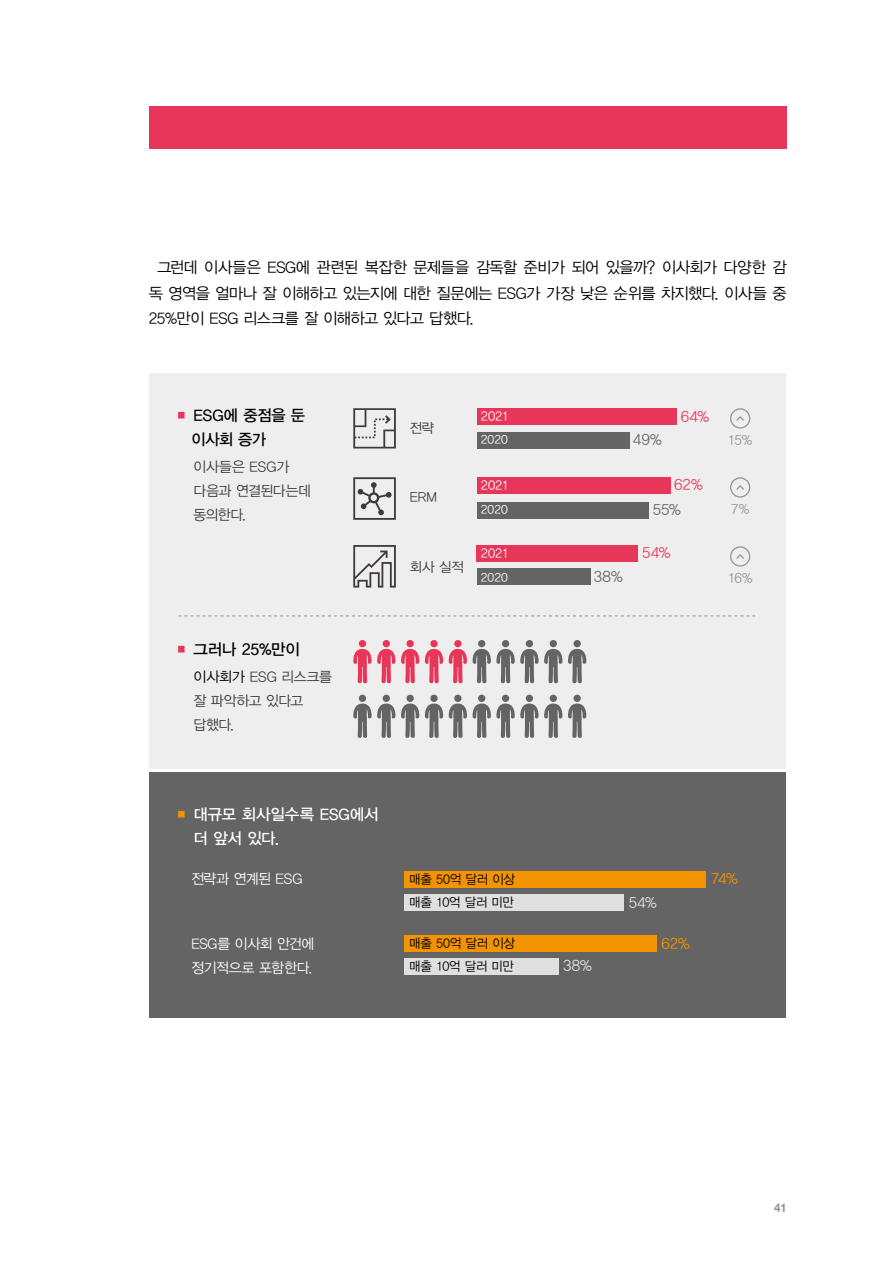
<style>
.page{position:relative;width:893px;height:1263px;background:#fff}
.page>*{position:absolute;margin:0;border:0;box-sizing:border-box;transform-origin:0 0}
.t1{font:15.75px/25.5px "YDVYGO32";letter-spacing:-.035em;color:#000;text-align:justify}
.t2{font:15.75px/24px "YDVYGO33";letter-spacing:-.015em;color:#000}
.t3{font:15.75px/24px "YDVYGO33";letter-spacing:-.01em;color:#fff}
.t4{font:15px "YDVYGO32";color:#e73659}
.t5{font:15px "YDVYGO32";color:#656464}
.t6{font:15px "YDVYGO32";color:#f39300}
.t7{font:15px "YDVYGO32";color:#e6e6e6}
.t8{font:14.25px/24px "YDVYGO32";letter-spacing:-.02em;color:#3e3a39}
.t9{font:14.25px/24px "YDVYGO32";letter-spacing:-.02em;color:#fff}
.t10{font:13.5px "YDVYGO32";letter-spacing:-.01em;color:#3e3a39}
.t11{font:13.5px "YDVYGO32";color:#949495}
.t12{font:12.75px/23.2px "YDVYGO32";letter-spacing:-.02em;color:#000}
.t13{font:12.75px "YDVYGO32";color:#fff}
.t14{font:12px "YDVYGO32";color:#fff}
.t15{font:700 12px "Helvetica Neue LT Pro";color:#949495}
.s1{color:#e73659}
.s2{color:#000}
.s3{color:#f39300}
</style>
<div class="page">
<div style="left:149px;top:106px;width:638px;height:43px;background:#e73659"></div>
<div style="left:149px;top:373px;width:637px;height:395px;background:#eee"></div>
<div style="left:149px;top:772px;width:637px;height:245px;background:#656464"></div>
<div style="left:477px;top:408px;width:199px;height:17px;background:#e73659"></div>
<div style="left:477px;top:432px;width:153px;height:16px;background:#656464"></div>
<div style="left:477px;top:477px;width:193px;height:17px;background:#e73659"></div>
<div style="left:477px;top:502px;width:171px;height:17px;background:#656464"></div>
<div style="left:477px;top:545px;width:161px;height:17px;background:#e73659"></div>
<div style="left:477px;top:568px;width:113px;height:17px;background:#656464"></div>
<svg style="left:353px;top:408px;width:43px;height:40px"></svg>
<svg style="left:353px;top:545px;width:43px;height:42px"></svg>
<svg style="left:353px;top:477px;width:43px;height:43px"></svg>
<svg style="left:179px;top:615px;width:576px;height:1px"></svg>
<div style="left:359px;top:640px;width:7px;height:7px;background:#e73659;border-radius:50%"></div>
<div style="left:383px;top:640px;width:7px;height:7px;background:#e73659;border-radius:50%"></div>
<div style="left:406px;top:640px;width:8px;height:7px;background:#e73659;border-radius:50%"></div>
<div style="left:430px;top:640px;width:8px;height:7px;background:#e73659;border-radius:50%"></div>
<div style="left:454px;top:640px;width:7px;height:7px;background:#e73659;border-radius:50%"></div>
<div style="left:359px;top:695px;width:7px;height:7px;background:#656464;border-radius:50%"></div>
<div style="left:383px;top:695px;width:7px;height:7px;background:#656464;border-radius:50%"></div>
<div style="left:406px;top:695px;width:8px;height:7px;background:#656464;border-radius:50%"></div>
<div style="left:430px;top:695px;width:8px;height:7px;background:#656464;border-radius:50%"></div>
<div style="left:454px;top:695px;width:7px;height:7px;background:#656464;border-radius:50%"></div>
<div style="left:478px;top:640px;width:7px;height:7px;background:#656464;border-radius:50%"></div>
<div style="left:502px;top:640px;width:7px;height:7px;background:#656464;border-radius:50%"></div>
<div style="left:526px;top:640px;width:7px;height:7px;background:#656464;border-radius:50%"></div>
<div style="left:550px;top:640px;width:7px;height:7px;background:#656464;border-radius:50%"></div>
<div style="left:573px;top:640px;width:8px;height:7px;background:#656464;border-radius:50%"></div>
<svg style="left:353px;top:649px;width:234px;height:35px"></svg>
<div style="left:478px;top:695px;width:7px;height:7px;background:#656464;border-radius:50%"></div>
<div style="left:502px;top:695px;width:7px;height:7px;background:#656464;border-radius:50%"></div>
<div style="left:526px;top:695px;width:7px;height:7px;background:#656464;border-radius:50%"></div>
<div style="left:550px;top:695px;width:7px;height:7px;background:#656464;border-radius:50%"></div>
<div style="left:573px;top:695px;width:8px;height:7px;background:#656464;border-radius:50%"></div>
<svg style="left:353px;top:703px;width:234px;height:35px"></svg>
<div style="left:404px;top:871px;width:301px;height:17px;background:#f39300"></div>
<div style="left:404px;top:894px;width:220px;height:17px;background:#dfdfdf"></div>
<div style="left:404px;top:935px;width:253px;height:17px;background:#f39300"></div>
<div style="left:404px;top:958px;width:155px;height:17px;background:#dfdfdf"></div>
<svg style="left:730px;top:408px;width:20px;height:20px"></svg>
<svg style="left:730px;top:477px;width:20px;height:21px"></svg>
<svg style="left:730px;top:546px;width:20px;height:21px"></svg>
<p class="t1" style="left:149px;top:253px;width:639px;text-indent:9px">그런데 이사들은 ESG에 관련된 복잡한 문제들을 감독할 준비가 되어 있을까? 이사회가 다양한 감 독 영역을 얼마나 잘 이해하고 있는지에 대한 질문에는 ESG가 가장 낮은 순위를 차지했다. 이사들 중 25%만이 ESG 리스크를 잘 이해하고 있다고 답했다.</p>
<p class="t2" style="left:191px;top:402px;width:115px;text-indent:-17px"><span class="s1">■</span> ESG에 중점을 둔 이사회 증가</p>
<p class="t8" style="left:193px;top:453px;width:119px">이사들은 ESG가 다음과 연결된다는데 동의한다.</p>
<p class="t2" style="left:174px;top:637px;width:127px"><span class="s1">■</span> 그러나 25%만이</p>
<p class="t8" style="left:193px;top:664px;width:140px"><span class="s2">이사회가</span> ESG 리스크를 잘 파악하고 있다고 답했다.</p>
<p class="t3" style="left:193px;top:802px;width:187px;text-indent:-19px"><span class="s3">■</span> 대규모 회사일수록 ESG에서 더 앞서 있다.</p>
<p class="t9" style="left:191px;top:866px;width:113px">전략과 연계된 ESG</p>
<p class="t9" style="left:191px;top:931px;width:124px">ESG를 이사회 안건에 정기적으로 포함한다.</p>
<p class="t10" style="left:410px;top:418px;width:26px">전략</p>
<p class="t10" style="left:410px;top:488px;width:29px">ERM</p>
<p class="t10" style="left:410px;top:558px;width:56px">회사 실적</p>
<p class="t13" style="left:481px;top:408px;width:30px">2021</p>
<p class="t4" style="left:681px;top:406px;width:30px">64%</p>
<p class="t14" style="left:481px;top:432px;width:29px">2020</p>
<p class="t5" style="left:633px;top:429px;width:30px">49%</p>
<p class="t13" style="left:481px;top:477px;width:30px">2021</p>
<p class="t4" style="left:674px;top:474px;width:30px">62%</p>
<p class="t14" style="left:481px;top:502px;width:29px">2020</p>
<p class="t5" style="left:653px;top:499px;width:30px">55%</p>
<p class="t13" style="left:481px;top:545px;width:30px">2021</p>
<p class="t4" style="left:642px;top:542px;width:30px">54%</p>
<p class="t14" style="left:481px;top:569px;width:29px">2020</p>
<p class="t5" style="left:594px;top:566px;width:30px">38%</p>
<p class="t11" style="left:728px;top:431px;width:26px">15%</p>
<p class="t11" style="left:731px;top:500px;width:20px">7%</p>
<p class="t11" style="left:728px;top:569px;width:27px">16%</p>
<p class="t12" style="left:409px;top:866px;width:107px">매출 50억 달러 이상 매출 10억 달러 미만</p>
<p class="t12" style="left:409px;top:930px;width:107px">매출 50억 달러 이상 매출 10억 달러 미만</p>
<p class="t7" style="left:563px;top:955px;width:30px">38%</p>
<p class="t7" style="left:629px;top:892px;width:30px">54%</p>
<p class="t6" style="left:661px;top:933px;width:30px">62%</p>
<p class="t6" style="left:711px;top:869px;width:28px">74%</p>
<p class="t15" style="left:774px;top:1200px;width:14px">41</p>
</div>
